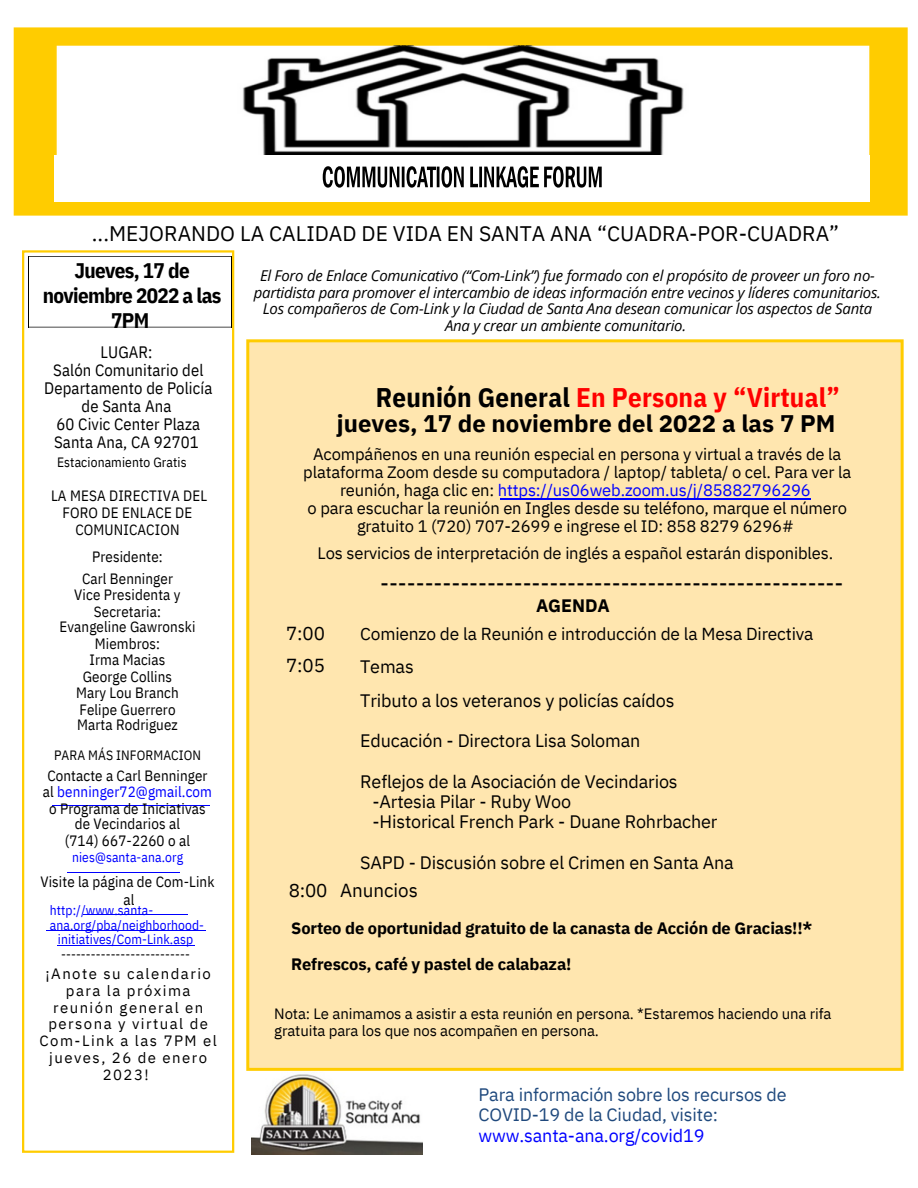
<style>
.page{position:relative;width:918px;height:1188px;background:#fff}
.page>*{position:absolute;margin:0;border:0;box-sizing:border-box;transform-origin:0 0}
.t1{font:700 27px "IBM Plex Sans Cond";letter-spacing:.01em;color:#f00}
.t2{font:700 24px "IBM Plex Sans";color:#000}
.t3{font:22.5px "IBM Plex Sans";color:#000}
.t4{font:21px "IBM Plex Sans";color:#000}
.t5{font:700 21px/24.8px "IBM Plex Sans Cond";letter-spacing:-.03em;color:#000;text-align:center}
.t6{font:18.9px/31.5px "IBM Plex Sans";letter-spacing:-.005em;color:#000}
.t7{font:18px/20.2px "IBM Plex Sans";letter-spacing:-.01em;color:#000}
.t8{font:18px/20.2px "IBM Plex Sans";letter-spacing:-.01em;color:#1f497d}
.t9{font:18px "IBM Plex Sans";letter-spacing:-.01em;color:#00f}
.t10{font:700 18px "IBM Plex Sans";letter-spacing:-.005em;color:#000}
.t11{font:17.4px "IBM Plex Sans";letter-spacing:-.01em;color:#000}
.t12{font:16.5px/18px "IBM Plex Sans";letter-spacing:-.01em;color:#000;text-align:center}
.t13{font:16.5px/18px "IBM Plex Sans Cond";letter-spacing:.005em;color:#000;text-align:center}
.t14{font:700 16.5px/36px "IBM Plex Sans";letter-spacing:-.01em;color:#000}
.t15{font:15px/16.4px "IBM Plex Sans Cond";letter-spacing:.01em;color:#000;text-align:center}
.t16{font:italic 15px/16.8px "Open Sans";letter-spacing:-.015em;color:#000;text-align:center}
.t17{font:15px/16.8px "IBM Plex Sans";letter-spacing:-.005em;color:#000}
.t18{font:15px/16.8px "IBM Plex Sans";letter-spacing:.1em;color:#000;text-align:center}
.t19{font:13.5px "IBM Plex Sans Cond";letter-spacing:.005em;color:#00f}
.t20{font:13.5px "IBM Plex Sans Cond";letter-spacing:.01em;color:#000}
.s1{color:#00f}
.s2{color:#000}
</style>
<div class="page">
<hr style="left:52px;top:805px;width:158px;height:1px;background:#00f">
<hr style="left:68px;top:872px;width:112px;height:1px;background:#00f">
<hr style="left:83px;top:915px;width:104px;height:1px;background:#00f">
<hr style="left:47px;top:930px;width:159px;height:1px;background:#00f">
<hr style="left:57px;top:946px;width:138px;height:1px;background:#00f">
<hr style="left:28px;top:256px;width:203px;height:1px;background:#000">
<svg style="left:28px;top:257px;width:1px;height:26px"></svg>
<hr style="left:28px;top:327px;width:203px;height:1px;background:#000">
<hr style="left:28px;top:283px;width:1px;height:44px;background:#000">
<div style="left:15px;top:29px;width:891px;height:185px;background:#fc0"></div>
<div style="left:14px;top:27px;width:894px;height:189px;border:2px solid #fc0"></div>
<img style="left:56px;top:45px;width:814px;height:110px">
<div style="left:55px;top:155px;width:815px;height:46px;background:#fff"></div>
<svg style="left:323px;top:166px;width:279px;height:22px"></svg>
<div style="left:248px;top:341px;width:654px;height:728px;background:#ffe6af"></div>
<div style="left:246px;top:339px;width:658px;height:732px;border:3px solid #fc0"></div>
<hr style="left:500px;top:498px;width:311px;height:2px;background:#00f">
<div style="left:22px;top:250px;width:212px;height:903px;border:2px solid #fc0"></div>
<img style="left:251px;top:1074px;width:171px;height:80px">
<p class="t4" style="left:92px;top:220px;width:749px">...MEJORANDO LA CALIDAD DE VIDA EN SANTA ANA “CUADRA-POR-CUADRA”</p>
<p class="t16" style="left:254px;top:266px;width:629px">El Foro de Enlace Comunicativo (“Com-Link”) fue formado con el propósito de proveer un foro no&shy;partidista para promover el intercambio de ideas información entre vecinos y líderes comunitarios.<br>Los compañeros de Com-Link y la Ciudad de Santa Ana desean comunicar los aspectos de Santa Ana y crear un ambiente comunitario.</p>
<p class="t5" style="left:43px;top:258px;width:180px">Jueves, 17 de noviembre 2022 a las<br>7PM</p>
<p class="t13" style="left:44px;top:343px;width:170px">LUGAR:<br>Salón Comunitario del<br>Departamento de Policía de Santa Ana<br>60 Civic Center Plaza<br>Santa Ana, CA 92701</p>
<p class="t20" style="left:57px;top:453px;width:131px">Estacionamiento Gratis</p>
<p class="t15" style="left:51px;top:487px;width:158px;line-height:16.8px">LA MESA DIRECTIVA DEL<br>FORO DE ENLACE DE<br>COMUNICACION</p>
<p class="t15" style="left:82px;top:545px;width:92px;line-height:22.5px">Presidente:<br>Carl Benninger</p>
<p class="t15" style="left:60px;top:586px;width:137px">Vice Presidenta y<br>Secretaria:<br>Evangeline Gawronski<br>Miembros:<br>Irma Macias<br>George Collins<br>Mary Lou Branch<br>Felipe Guerrero<br>Marta Rodriguez</p>
<p class="t20" style="left:54px;top:746px;width:149px">PARA MÁS INFORMACION</p>
<p class="t15" style="left:43px;top:767px;width:171px">Contacte a Carl Benninger al <span class="s1">benninger72@gmail.com </span>o Programa de Iniciativas de Vecindarios al<br>(714) 667-2260 o al</p>
<p class="t19" style="left:72px;top:848px;width:113px">nies@santa-ana.org</p>
<p class="t15" style="left:40px;top:872px;width:176px;line-height:18px">Visite la página de Com-Link al</p>
<p class="t19" style="left:50px;top:901px;width:105px">http://www.santa-</p>
<p class="t19" style="left:50px;top:916px;width:156px">ana.org/pba/neighborhood-</p>
<p class="t19" style="left:58px;top:930px;width:137px">initiatives/Com-Link.asp</p>
<p class="t20" style="left:61px;top:945px;width:130px">--------------------------</p>
<p class="t18" style="left:40px;top:965px;width:179px">¡Anote su calendario para la próxima reunión general en persona y virtual de<br>Com-Link a las 7PM el jueves, 26 de enero<br>2023!</p>
<h1 class="t1" style="left:376px;top:379px;width:466px"><span class="s2">Reunión General</span> En Persona y “Virtual”</h1>
<h2 class="t2" style="left:337px;top:407px;width:500px">jueves, 17 de noviembre del 2022 a las 7 PM</h2>
<p class="t12" style="left:303px;top:445px;width:549px">Acompáñenos en una reunión especial en persona y virtual a través de la plataforma Zoom desde su computadora / laptop/ tableta/ o cel. Para ver la reunión, haga clic en: <span class="s1">https://us06web.zoom.us/j/85882796296<br></span>o para escuchar la reunión en Ingles desde su teléfono, marque el número gratuito 1 (720) 707-2699 e ingrese el ID: 858 8279 6296#</p>
<p class="t12" style="left:318px;top:544px;width:517px">Los servicios de interpretación de inglés a español estarán disponibles.</p>
<h3 class="t3" style="left:380px;top:568px;width:465px">----------------------------------------------------</h3>
<p class="t10" style="left:536px;top:593px;width:75px">AGENDA</p>
<p class="t6" style="left:286px;top:618px;width:40px">7:00<br>7:05</p>
<p class="t11" style="left:360px;top:622px;width:455px">Comienzo de la Reunión e introducción de la Mesa Directiva</p>
<p class="t7" style="left:360px;top:656px;width:55px">Temas</p>
<p class="t6" style="left:289px;top:874px;width:40px">8:00</p>
<p class="t7" style="left:360px;top:690px;width:316px">Tributo a los veteranos y policías caídos</p>
<p class="t7" style="left:360px;top:730px;width:282px">Educación - Directora Lisa Soloman</p>
<p class="t7" style="left:373px;top:771px;width:346px;text-indent:-12px">Reflejos de la Asociación de Vecindarios -Artesia Pilar - Ruby Woo<br>-Historical French Park - Duane Rohrbacher</p>
<p class="t7" style="left:360px;top:852px;width:375px">SAPD - Discusión sobre el Crimen en Santa Ana</p>
<p class="t6" style="left:340px;top:874px;width:79px">Anuncios</p>
<p class="t14" style="left:291px;top:909px;width:523px">Sorteo de oportunidad gratuito de la canasta de Acción de Gracias!!*<br>Refrescos, café y pastel de calabaza!</p>
<p class="t17" style="left:274px;top:1005px;width:559px">Nota: Le animamos a asistir a esta reunión en persona. *Estaremos haciendo una rifa gratuita para los que nos acompañen en persona.</p>
<p class="t8" style="left:479px;top:1084px;width:310px">Para información sobre los recursos de<br>COVID-19 de la Ciudad, visite:</p>
<p class="t9" style="left:479px;top:1123px;width:228px">www.santa-ana.org/covid19</p>
</div>
